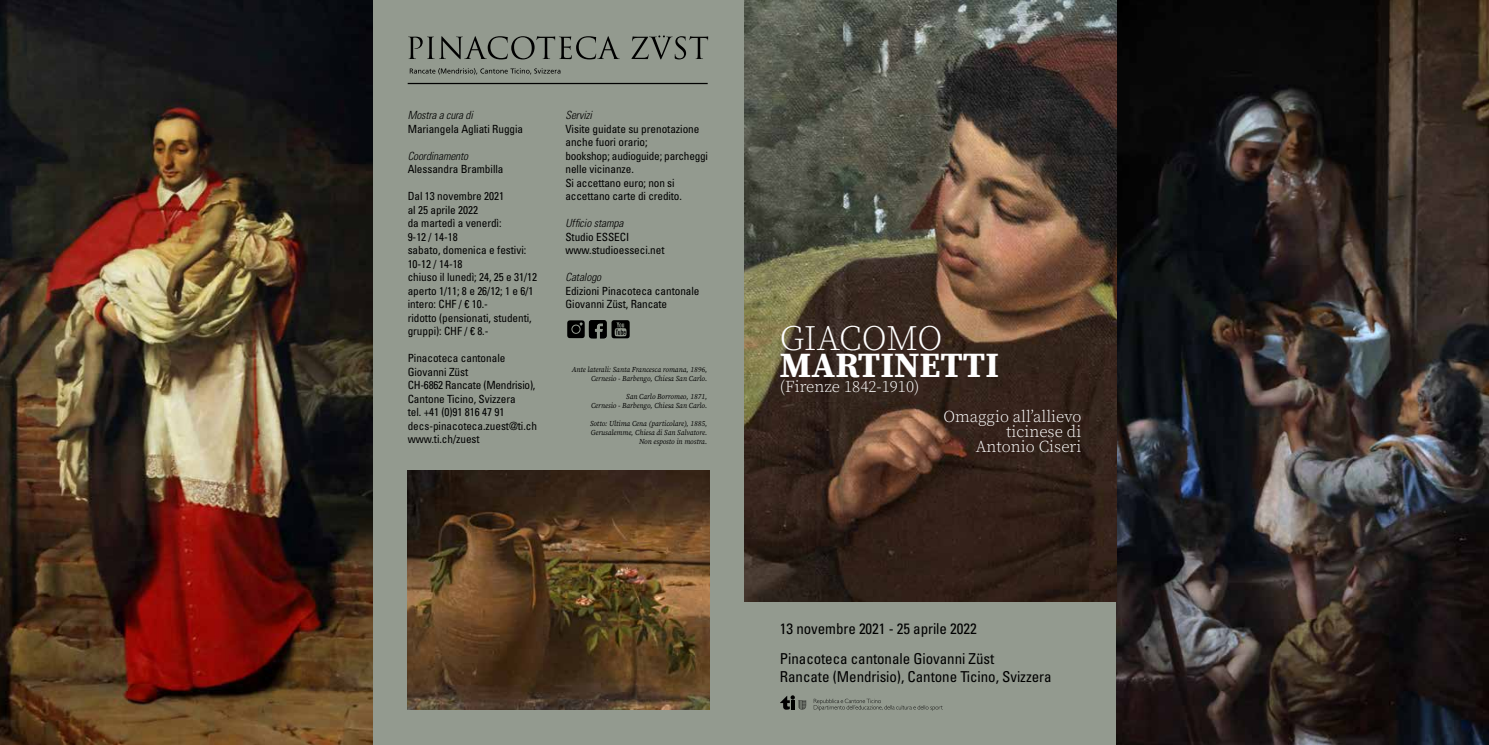
<style>
.page{position:relative;width:1489px;height:745px;background:#fff}
.page>*{position:absolute;margin:0;border:0;box-sizing:border-box;transform-origin:0 0}
.t1{font:700 35.38px "Source Serif Pro";color:#fff}
.t2{font:300 35.38px "Source Serif Pro";letter-spacing:-.005em;color:#fff}
.t3{font:300 16.5px/15px "Source Serif Pro";color:#fff;text-align:right}
.t4{font:condensed 15px/30.5px "Univers LT Std";letter-spacing:-.005em;color:#000}
.t5{font:condensed 11.25px/13.5px "Univers LT Std";letter-spacing:-.005em;color:#000}
.t6{font:italic 300 condensed 11.25px "Univers LT Std";letter-spacing:-.005em;color:#000}
.t7{font:italic 7.5px/9px "Source Serif Pro";color:#000;text-align:right;scale:.96 1}
</style>
<div class="page">
<div style="left:372px;top:0;width:744px;height:744px;background:#939a8f"></div>
<img style="left:0;top:0;width:372px;height:744px">
<img style="left:1116px;top:0;width:372px;height:744px">
<svg style="left:780px;top:695px;width:26px;height:14px"></svg>
<svg style="left:813px;top:698px;width:129px;height:12px"></svg>
<svg style="left:408px;top:36px;width:211px;height:23px"></svg>
<svg style="left:631px;top:35px;width:77px;height:24px"></svg>
<svg style="left:410px;top:68px;width:150px;height:6px"></svg>
<hr style="left:407px;top:83px;width:300px;height:1px;background:#000">
<svg style="left:567px;top:320px;width:62px;height:18px"></svg>
<img style="left:744px;top:0;width:372px;height:601px">
<img style="left:407px;top:470px;width:302px;height:239px">
<p class="t6" style="left:407px;top:108px;width:67px">Mostra a cura di</p>
<p class="t5" style="left:407px;top:121px;width:117px">Mariangela Agliati Ruggia</p>
<p class="t6" style="left:407px;top:149px;width:62px">Coordinamento</p>
<p class="t5" style="left:407px;top:162px;width:97px">Alessandra Brambilla</p>
<p class="t5" style="left:407px;top:189px;width:131px">Dal 13 novembre 2021<br>al 25 aprile 2022<br>da martedì a venerdì:<br>9-12 / 14-18<br>sabato, domenica e festivi:<br>10-12 / 14-18<br>chiuso il lunedì; 24, 25 e 31/12 aperto 1/11; 8 e 26/12; 1 e 6/1 intero: CHF / € 10.-<br>ridotto (pensionati, studenti, gruppi): CHF / € 8.-</p>
<p class="t5" style="left:407px;top:351px;width:131px">Pinacoteca cantonale<br>Giovanni Züst<br>CH-6862 Rancate (Mendrisio),<br>Cantone Ticino, Svizzera<br>tel. +41 (0)91 816 47 91 decs-pinacoteca.zuest@ti.ch www.ti.ch/zuest</p>
<p class="t6" style="left:565px;top:108px;width:28px">Servizi</p>
<p class="t5" style="left:565px;top:121px;width:144px">Visite guidate su prenotazione anche fuori orario;<br>bookshop; audioguide; parcheggi nelle vicinanze.<br>Si accettano euro; non si accettano carte di credito.</p>
<p class="t6" style="left:565px;top:216px;width:60px">Ufficio stampa</p>
<p class="t5" style="left:565px;top:229px;width:101px">Studio ESSECI www.studioesseci.net</p>
<p class="t6" style="left:565px;top:270px;width:37px">Catalogo</p>
<p class="t5" style="left:565px;top:283px;width:136px">Edizioni Pinacoteca cantonale<br>Giovanni Züst, Rancate</p>
<p class="t7" style="left:571px;top:364px;width:143px">Ante laterali: Santa Francesca romana, 1896,<br>Cernesio - Barbengo, Chiesa San Carlo.</p>
<p class="t7" style="left:591px;top:391px;width:123px">San Carlo Borromeo, 1871,<br>Cernesio - Barbengo, Chiesa San Carlo.</p>
<p class="t7" style="left:590px;top:418px;width:124px">Sotto: Ultima Cena (particolare), 1885,<br>Gerusalemme, Chiesa di San Salvatore.<br>Non esposto in mostra.</p>
<h1 class="t2" style="left:780px;top:315px;width:164px">GIACOMO</h1>
<h1 class="t1" style="left:780px;top:340px;width:220px">MARTINETTI</h1>
<h2 class="t3" style="left:780px;top:379px;width:141px">(Firenze 1842-1910)</h2>
<h2 class="t3" style="left:943px;top:408px;width:139px">Omaggio all’allievo ticinese di<br>Antonio Ciseri</h2>
<h3 class="t4" style="left:780px;top:612px;width:216px">13 novembre 2021 - 25 aprile 2022<br>Pinacoteca cantonale Giovanni Züst</h3>
<h3 class="t4" style="left:780px;top:661px;width:273px">Rancate (Mendrisio), Cantone Ticino, Svizzera</h3>
</div>
